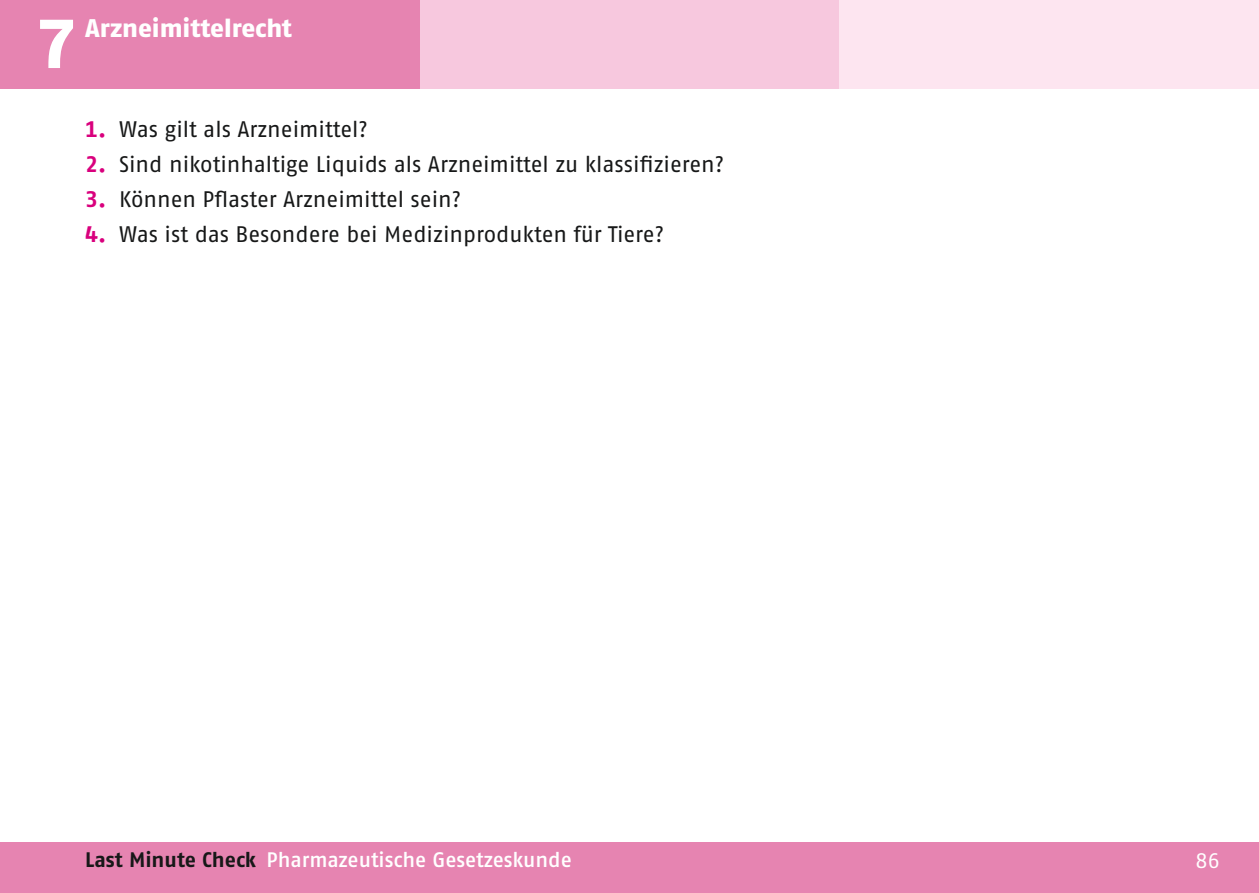
<style>
.page{position:relative;width:1259px;height:893px;background:#fff}
.page>*{position:absolute;margin:0;border:0;box-sizing:border-box;transform-origin:0 0}
.t1{font:800 69px "Fago Pro";color:#fff}
.t2{font:800 25.5px "Fago Pro";color:#fff}
.t3{font:22.5px "Fago Pro";letter-spacing:-.005em;color:#171818}
.t4{font:600 21px "Fago Pro";letter-spacing:-.005em;color:#fff}
.t5{font:21px "Fago Pro";color:#fff}
.s1{font-weight:700;color:#d9007d}
.s2{font-weight:700;color:#171818}
</style>
<div class="page">
<div style="left:0;top:0;width:1259px;height:89px;background:#e684b1"></div>
<div style="left:0;top:842px;width:1259px;height:51px;background:#e684b1"></div>
<div style="left:420px;top:0;width:418px;height:89px;background:#f7c8de"></div>
<div style="left:838px;top:0;width:421px;height:89px;background:#fde5f0"></div>
<h1 class="t1" style="left:37px;top:2px;width:42px">7</h1>
<p class="t2" style="left:85px;top:13px;width:208px">Arzneimittelrecht</p>
<p class="t3" style="left:85px;top:116px;width:284px"><span class="s1">1.</span> Was gilt als Arzneimittel?</p>
<p class="t3" style="left:85px;top:151px;width:640px"><span class="s1">2.</span> Sind nikotinhaltige Liquids als Arzneimittel zu klassifizieren?</p>
<p class="t3" style="left:85px;top:186px;width:378px"><span class="s1">3.</span> Können Pflaster Arzneimittel sein?</p>
<p class="t3" style="left:85px;top:221px;width:580px"><span class="s1">4.</span> Was ist das Besondere bei Medizinprodukten für Tiere?</p>
<p class="t4" style="left:85px;top:847px;width:488px"><span class="s2">Last Minute Check</span> Pharmazeutische Gesetzeskunde</p>
<p class="t5" style="left:1195px;top:848px;width:26px">86</p>
</div>
